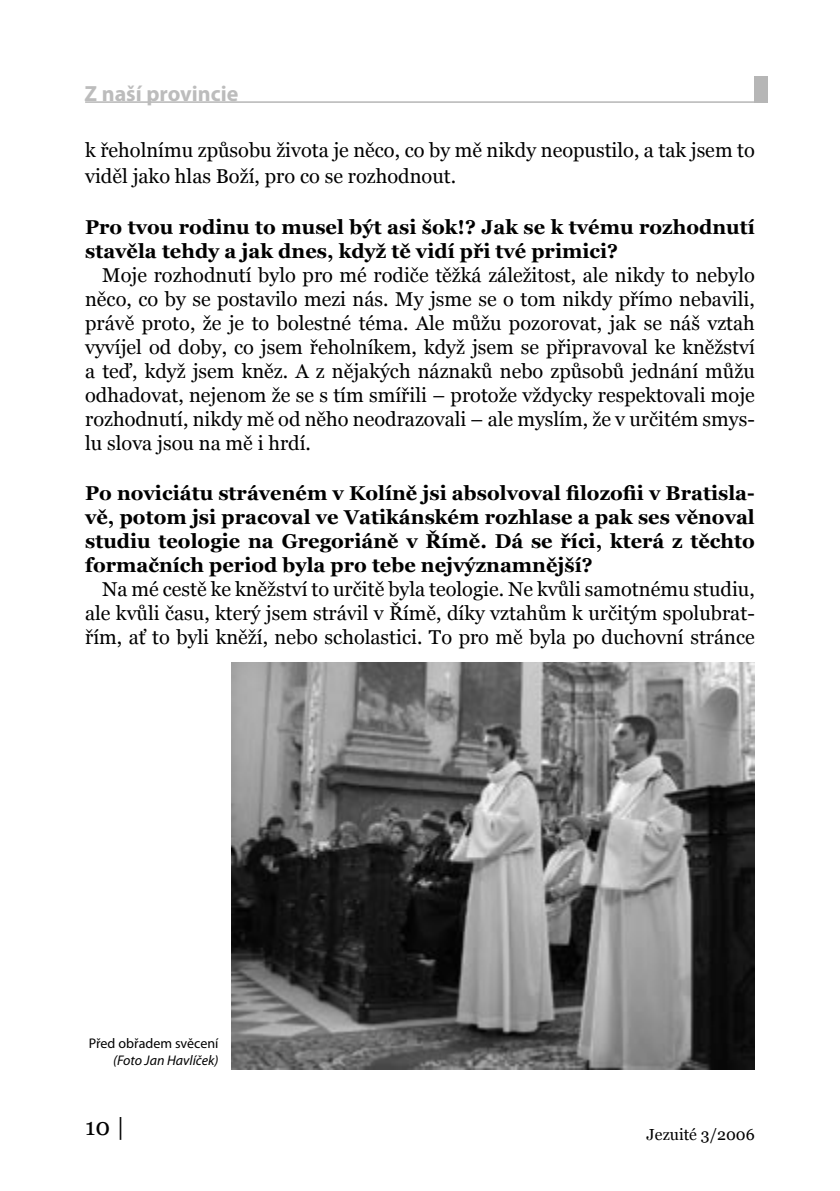
<style>
.page{position:relative;width:840px;height:1191px;background:#fff}
.page>*{position:absolute;margin:0;border:0;box-sizing:border-box;transform-origin:0 0}
.t1{font:24px "Georgia";color:#000}
.t2{font:700 22px "Myriad Pro";color:#bcbcbc}
.AM_bold{font:20px/24px "Georgia";color:#000;text-align:justify}
.AM_bold-2{font:700 20px/24px "Georgia";color:#000}
.t3{font:16px "Georgia";color:#000}
.AM_bold-3{font:14px "Myriad Pro";color:#000}
.AM_bold-4{font:italic 14px "Myriad Pro";color:#000}
</style>
<div class="page">
<hr style="left:85px;top:101px;width:669px;height:2px;background:#b6b6b6">
<div style="left:754px;top:76px;width:13px;height:26px;background:#b6b6b6"></div>
<img style="left:231px;top:662px;width:523px;height:407px">
<p class="t2" style="left:85px;top:82px;width:155px">Z naší provincie</p>
<p class="AM_bold" style="left:85px;top:137px;width:670px;line-height:26.4px">k řeholnímu způsobu života je něco, co by mě nikdy neopustilo, a tak jsem to viděl jako hlas Boží, pro co se rozhodnout.</p>
<p class="AM_bold-2" style="left:85px;top:215px;width:670px">Pro tvou rodinu to musel být asi šok!? Jak se k tvému rozhodnutí stavěla tehdy a jak dnes, když tě vidí při tvé primici?</p>
<p class="AM_bold" style="left:85px;top:263px;width:670px;text-indent:17px">Moje rozhodnutí bylo pro mé rodiče těžká záležitost, ale nikdy to nebylo něco, co by se postavilo mezi nás. My jsme se o tom nikdy přímo nebavili, právě proto, že je to bolestné téma. Ale můžu pozorovat, jak se náš vztah vyvíjel od doby, co jsem řeholníkem, když jsem se připravoval ke kněžství a teď, když jsem kněz. A z nějakých náznaků nebo způsobů jednání můžu odhadovat, nejenom že se s tím smířili – protože vždycky respektovali moje rozhodnutí, nikdy mě od něho neodrazovali – ale myslím, že v určitém smys&shy;lu slova jsou na mě i hrdí.</p>
<p class="AM_bold-2" style="left:85px;top:481px;width:670px;text-align:justify">Po noviciátu stráveném v Kolíně jsi absolvoval filozofii v Bratisla&shy;vě, potom jsi pracoval ve Vatikánském rozhlase a pak ses věnoval studiu teologie na Gregoriáně v Římě. Dá se říci, která z těchto formačních period byla pro tebe nejvýznamnější?</p>
<p class="AM_bold" style="left:85px;top:578px;width:670px;text-indent:17px">Na mé cestě ke kněžství to určitě byla teologie. Ne kvůli samotnému studiu, ale kvůli času, který jsem strávil v Římě, díky vztahům k určitým spolubrat&shy;řím, ať to byli kněží, nebo scholastici. To pro mě byla po duchovní stránce</p>
<p class="AM_bold-3" style="left:89px;top:1036px;width:131px">Před obřadem svěcení</p>
<p class="AM_bold-4" style="left:113px;top:1053px;width:107px">(Foto Jan Havlíček)</p>
<p class="t1" style="left:85px;top:1112px;width:41px">10 |</p>
<p class="t3" style="left:646px;top:1125px;width:110px">Jezuité 3/2006</p>
</div>
